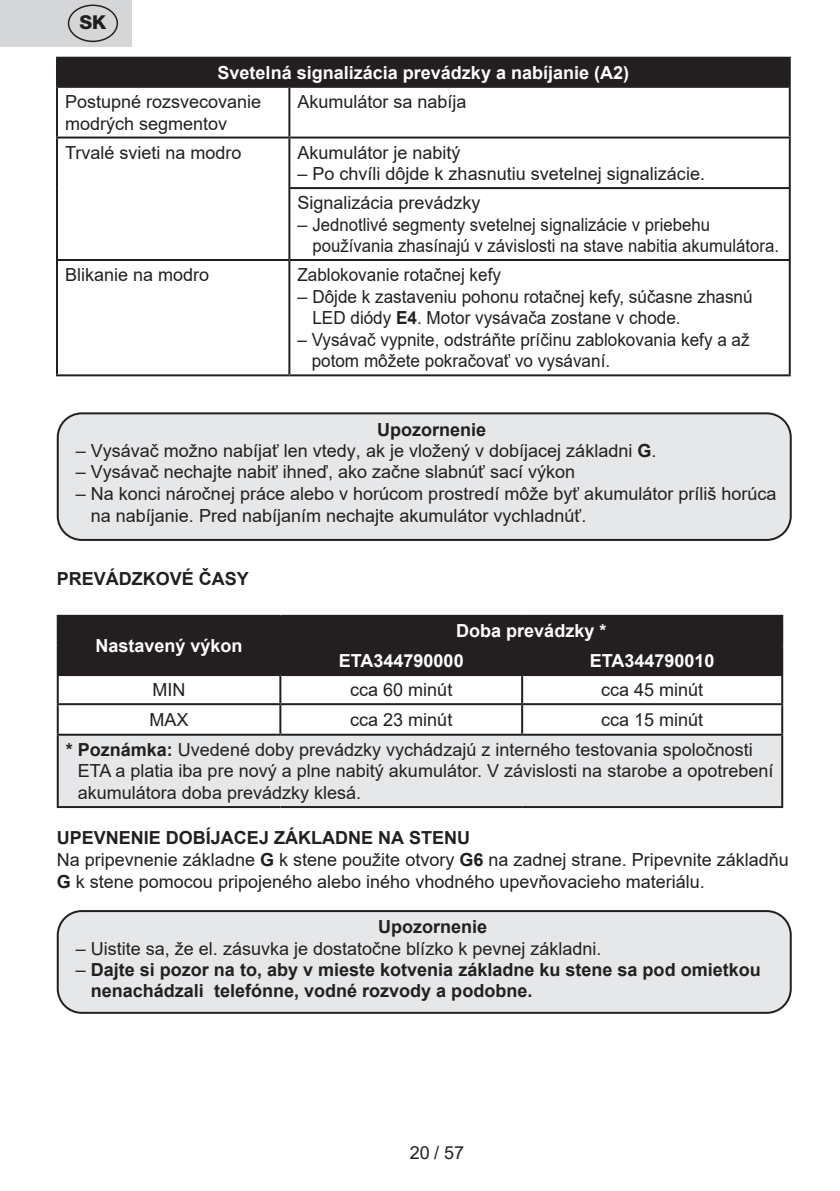
<style>
.page{position:relative;width:840px;height:1191px;background:#fff}
.page>*{position:absolute;margin:0;border:0;box-sizing:border-box;transform-origin:0 0}
.t1{font:800 19.2px "Helvetica Neue OT";color:#231f20}
._3_Text{font:18px/21.6px "Arial";color:#231f20}
.Normální{font:18px/21.6px "Arial";color:#231f20}
.Normální-2{font:700 18px/21.4px "Arial";color:#231f20}
._3_Text-2{font:18px/21.6px "Arial";color:#231f20;scale:.95 1}
._3_Text-3{font:700 18px "Arial";color:#fff}
._3_Text-4{font:700 18px "Arial";color:#231f20}
.s1{font-weight:700}
.s2{font-weight:400}
</style>
<div class="page">
<div style="left:57px;top:58px;width:732px;height:29px;background:#231f20"></div>
<hr style="left:56px;top:57px;width:233px;height:2px;background:#231f20">
<hr style="left:56px;top:59px;width:2px;height:27px;background:#231f20">
<hr style="left:289px;top:57px;width:501px;height:2px;background:#231f20">
<hr style="left:788px;top:59px;width:2px;height:27px;background:#231f20">
<hr style="left:56px;top:86px;width:233px;height:2px;background:#231f20">
<hr style="left:56px;top:88px;width:2px;height:49px;background:#231f20">
<hr style="left:289px;top:86px;width:501px;height:2px;background:#231f20">
<hr style="left:288px;top:88px;width:2px;height:49px;background:#231f20">
<hr style="left:788px;top:88px;width:2px;height:49px;background:#231f20">
<hr style="left:56px;top:137px;width:233px;height:2px;background:#231f20">
<hr style="left:56px;top:139px;width:2px;height:49px;background:#231f20">
<hr style="left:289px;top:137px;width:501px;height:2px;background:#231f20">
<hr style="left:288px;top:139px;width:2px;height:48px;background:#231f20">
<hr style="left:788px;top:139px;width:2px;height:48px;background:#231f20">
<hr style="left:56px;top:188px;width:2px;height:71px;background:#231f20">
<hr style="left:288px;top:187px;width:502px;height:2px;background:#231f20">
<hr style="left:288px;top:189px;width:2px;height:70px;background:#231f20">
<hr style="left:788px;top:189px;width:2px;height:70px;background:#231f20">
<hr style="left:56px;top:259px;width:233px;height:2px;background:#231f20">
<hr style="left:56px;top:261px;width:2px;height:113px;background:#231f20">
<hr style="left:289px;top:259px;width:501px;height:2px;background:#231f20">
<hr style="left:288px;top:261px;width:2px;height:113px;background:#231f20">
<hr style="left:788px;top:261px;width:2px;height:113px;background:#231f20">
<hr style="left:56px;top:374px;width:233px;height:2px;background:#231f20">
<hr style="left:289px;top:374px;width:501px;height:2px;background:#231f20">
<div style="left:58px;top:413px;width:732px;height:127px;background:#e6e7e9;border-radius:24px"></div>
<div style="left:57px;top:412px;width:734px;height:129px;border:2px solid #231f20;border-radius:24px"></div>
<div style="left:59px;top:617px;width:721px;height:57px;background:#231f20"></div>
<div style="left:58px;top:734px;width:723px;height:73px;background:#e6e7e9"></div>
<hr style="left:57px;top:615px;width:223px;height:2px;background:#231f20">
<hr style="left:57px;top:617px;width:2px;height:28px;background:#231f20">
<hr style="left:280px;top:615px;width:242px;height:2px;background:#231f20">
<hr style="left:279px;top:617px;width:2px;height:27px;background:#231f20">
<hr style="left:522px;top:615px;width:260px;height:2px;background:#231f20">
<hr style="left:780px;top:617px;width:2px;height:27px;background:#231f20">
<hr style="left:57px;top:645px;width:2px;height:29px;background:#231f20">
<hr style="left:279px;top:644px;width:243px;height:2px;background:#231f20">
<hr style="left:279px;top:646px;width:2px;height:28px;background:#231f20">
<hr style="left:522px;top:644px;width:260px;height:2px;background:#231f20">
<hr style="left:521px;top:646px;width:2px;height:28px;background:#231f20">
<hr style="left:780px;top:646px;width:2px;height:28px;background:#231f20">
<hr style="left:57px;top:674px;width:223px;height:2px;background:#231f20">
<hr style="left:57px;top:676px;width:2px;height:27px;background:#231f20">
<hr style="left:280px;top:674px;width:242px;height:2px;background:#231f20">
<hr style="left:279px;top:676px;width:2px;height:27px;background:#231f20">
<hr style="left:522px;top:674px;width:260px;height:2px;background:#231f20">
<hr style="left:521px;top:676px;width:2px;height:27px;background:#231f20">
<hr style="left:780px;top:676px;width:2px;height:27px;background:#231f20">
<hr style="left:57px;top:703px;width:223px;height:2px;background:#231f20">
<hr style="left:57px;top:705px;width:2px;height:28px;background:#231f20">
<hr style="left:280px;top:703px;width:242px;height:2px;background:#231f20">
<hr style="left:279px;top:705px;width:2px;height:28px;background:#231f20">
<hr style="left:522px;top:703px;width:260px;height:2px;background:#231f20">
<hr style="left:521px;top:705px;width:2px;height:28px;background:#231f20">
<hr style="left:780px;top:705px;width:2px;height:28px;background:#231f20">
<hr style="left:57px;top:733px;width:223px;height:2px;background:#231f20">
<hr style="left:57px;top:735px;width:2px;height:71px;background:#231f20">
<hr style="left:280px;top:733px;width:242px;height:2px;background:#231f20">
<hr style="left:522px;top:733px;width:260px;height:2px;background:#231f20">
<hr style="left:780px;top:735px;width:2px;height:71px;background:#231f20">
<hr style="left:57px;top:806px;width:223px;height:2px;background:#231f20">
<hr style="left:280px;top:806px;width:242px;height:2px;background:#231f20">
<hr style="left:522px;top:806px;width:260px;height:2px;background:#231f20">
<div style="left:58px;top:911px;width:732px;height:101px;background:#e6e7e9;border-radius:24px"></div>
<div style="left:57px;top:910px;width:734px;height:103px;border:2px solid #231f20;border-radius:24px"></div>
<div style="left:0;top:0;width:131px;height:47px;background:#d5d6d8"></div>
<div style="left:68px;top:5px;width:50px;height:37px;border:1px solid #231f20;border-radius:50%"></div>
<p class="t1" style="left:79px;top:11px;width:28px">SK</p>
<p class="_3_Text-3" style="left:217px;top:60px;width:413px">Svetelná signalizácia prevádzky a nabíjanie (A2)</p>
<p class="_3_Text" style="left:65px;top:91px;width:198px">Postupné rozsvecovanie modrých segmentov</p>
<p class="_3_Text" style="left:297px;top:91px;width:171px">Akumulátor sa nabíja</p>
<p class="_3_Text" style="left:65px;top:141px;width:178px">Trvalé svieti na modro</p>
<p class="_3_Text" style="left:297px;top:141px;width:165px">Akumulátor je nabitý</p>
<p class="_3_Text" style="left:297px;top:163px;width:409px">– Po chvíli dôjde k zhasnutiu svetelnej signalizácie.</p>
<p class="_3_Text" style="left:297px;top:192px;width:185px">Signalizácia prevádzky</p>
<p class="_3_Text" style="left:312px;top:213px;width:468px;text-indent:-15px">– Jednotlivé segmenty svetelnej signalizácie v priebehu používania zhasínajú v závislosti na stave nabitia akumulátora.</p>
<p class="_3_Text" style="left:65px;top:264px;width:146px">Blikanie na modro</p>
<p class="_3_Text-2" style="left:297px;top:264px;width:216px">Zablokovanie rotačnej kefy</p>
<p class="_3_Text" style="left:312px;top:285px;width:441px;text-indent:-15px">– Dôjde k zastaveniu pohonu rotačnej kefy, súčasne zhasnú<br>LED diódy <span class="s1">E4</span>. Motor vysávača zostane v chode.</p>
<p class="_3_Text-2" style="left:311px;top:328px;width:462px;text-indent:-14px">– Vysávač vypnite, odstráňte príčinu zablokovania kefy a až potom môžete pokračovať vo vysávaní.</p>
<p class="Normální-2" style="left:377px;top:419px;width:111px">Upozornenie</p>
<p class="Normální" style="left:76px;top:440px;width:582px">– Vysávač možno nabíjať len vtedy, ak je vložený v dobíjacej základni <span class="s1">G</span>.</p>
<p class="Normální" style="left:76px;top:461px;width:500px">– Vysávač nechajte nabiť ihneď, ako začne slabnúť sací výkon</p>
<p class="Normální" style="left:91px;top:483px;width:687px;text-indent:-15px">– Na konci náročnej práce alebo v horúcom prostredí môže byť akumulátor príliš horúca na nabíjanie. Pred nabíjaním nechajte akumulátor vychladnúť.</p>
<p class="_3_Text-4" style="left:57px;top:566px;width:194px">PREVÁDZKOVÉ ČASY</p>
<p class="_3_Text-3" style="left:95px;top:633px;width:149px">Nastavený výkon</p>
<p class="_3_Text-3" style="left:456px;top:618px;width:152px">Doba prevádzky *</p>
<p class="_3_Text-3" style="left:338px;top:648px;width:126px">ETA344790000</p>
<p class="_3_Text-3" style="left:589px;top:648px;width:126px">ETA344790010</p>
<p class="_3_Text" style="left:152px;top:679px;width:34px">MIN</p>
<p class="_3_Text" style="left:350px;top:679px;width:104px">cca 60 minút</p>
<p class="_3_Text" style="left:600px;top:679px;width:104px">cca 45 minút</p>
<p class="_3_Text" style="left:149px;top:708px;width:41px">MAX</p>
<p class="_3_Text" style="left:350px;top:708px;width:104px">cca 23 minút</p>
<p class="_3_Text" style="left:600px;top:708px;width:104px">cca 15 minút</p>
<p class="_3_Text" style="left:78px;top:738px;width:697px;text-indent:-12px"><span class="s1">* Poznámka:</span> Uvedené doby prevádzky vychádzajú z interného testovania spoločnosti<br>ETA a platia iba pre nový a plne nabitý akumulátor. V závislosti na starobe a opotrebení akumulátora doba prevádzky klesá.</p>
<p class="Normální-2" style="left:57px;top:827px;width:415px">UPEVNENIE DOBÍJACEJ ZÁKLADNE NA STENU</p>
<p class="Normální" style="left:57px;top:848px;width:733px">Na pripevnenie základne <span class="s1">G</span> k stene použite otvory <span class="s1">G6</span> na zadnej strane. Pripevnite základňu<br><span class="s1">G</span> k stene pomocou pripojeného alebo iného vhodného upevňovacieho materiálu.</p>
<p class="Normální-2" style="left:378px;top:916px;width:111px">Upozornenie</p>
<p class="Normální" style="left:76px;top:937px;width:527px">– Uistite sa, že el. zásuvka je dostatočne blízko k pevnej základni.</p>
<p class="Normální-2" style="left:91px;top:959px;width:671px;text-indent:-15px"><span class="s2">–</span> Dajte si pozor na to, aby v mieste kotvenia základne ku stene sa pod omietkou nenachádzali telefónne, vodné rozvody a podobne.</p>
<p class="_3_Text" style="left:410px;top:1142px;width:56px">20 / 57</p>
</div>
